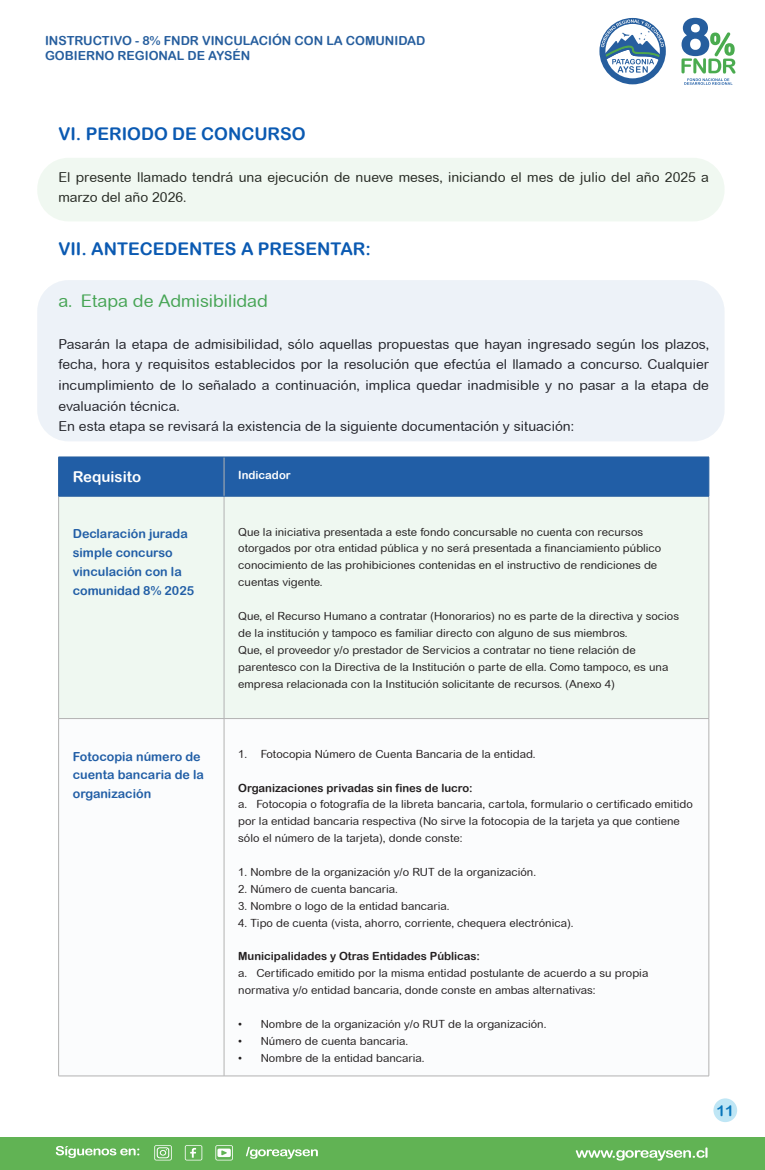
<style>
.page{position:relative;width:765px;height:1170px;background:#fff}
.page>*{position:absolute;margin:0;border:0;box-sizing:border-box;transform-origin:0 0}
.t1{font:17.5px "Arial Rounded MT Bold";color:#0b5ab2}
.t2{font:17.5px "Arial Rounded MT";color:#4aab4f}
.t3{font:15px "Arial Rounded MT Bold";color:#fff}
.t4{font:15px "Arial Rounded MT Bold";color:#0675bb}
.t5{font:13.75px/20.6px "Arial Rounded MT";color:#231f20}
.t6{font:12.5px/18.8px "Arial Rounded MT Bold";color:#215ea6}
.t7{font:12.5px/15px "Arial Rounded MT Bold";color:#265e9e}
.t8{font:11.25px/16.9px "Arial Rounded MT";color:#231f20}
.t9{font:11.25px "Arial Rounded MT Bold";color:#231f20}
.t10{font:11.25px "Arial Rounded MT Bold";color:#fff}
</style>
<div class="page">
<div style="left:713px;top:1098px;width:24px;height:23px;background:#bfe6f5;border-radius:50%"></div>
<svg style="left:681px;top:17px;width:55px;height:68px"></svg>
<svg style="left:599px;top:18px;width:67px;height:66px"></svg>
<div style="left:0;top:1137px;width:765px;height:32px;background:#61b354"></div>
<svg style="left:246px;top:1146px;width:72px;height:12px"></svg>
<svg style="left:185px;top:1145px;width:17px;height:15px"></svg>
<svg style="left:154px;top:1145px;width:18px;height:15px"></svg>
<svg style="left:215px;top:1145px;width:18px;height:15px"></svg>
<svg style="left:56px;top:1146px;width:83px;height:11px"></svg>
<svg style="left:576px;top:1147px;width:132px;height:13px"></svg>
<div style="left:59px;top:457px;width:650px;height:39px;background:#215ea6"></div>
<div style="left:59px;top:497px;width:650px;height:221px;background:#eff8f1"></div>
<svg style="left:59px;top:719px;width:650px;height:356px"></svg>
<hr style="left:224px;top:457px;width:1px;height:39px;background:#b2b2b2">
<hr style="left:58px;top:496px;width:1px;height:222px;background:#b2b2b2">
<hr style="left:224px;top:496px;width:1px;height:222px;background:#b2b2b2">
<hr style="left:709px;top:496px;width:1px;height:222px;background:#b2b2b2">
<hr style="left:58px;top:718px;width:166px;height:1px;background:#b2b2b2">
<hr style="left:58px;top:718px;width:1px;height:357px;background:#b2b2b2">
<hr style="left:224px;top:718px;width:485px;height:1px;background:#b2b2b2">
<hr style="left:224px;top:718px;width:1px;height:357px;background:#b2b2b2">
<hr style="left:709px;top:718px;width:1px;height:357px;background:#b2b2b2">
<hr style="left:58px;top:1075px;width:166px;height:1px;background:#b2b2b2">
<hr style="left:224px;top:1075px;width:485px;height:1px;background:#b2b2b2">
<hr style="left:58px;top:456px;width:166px;height:1px;background:#265e9e">
<hr style="left:58px;top:457px;width:1px;height:39px;background:#265e9e">
<hr style="left:224px;top:456px;width:485px;height:1px;background:#265e9e">
<hr style="left:709px;top:457px;width:1px;height:39px;background:#265e9e">
<hr style="left:58px;top:496px;width:166px;height:1px;background:#265e9e">
<hr style="left:224px;top:496px;width:485px;height:1px;background:#265e9e">
<div style="left:37px;top:158px;width:688px;height:63px;background:#f0f8f1;border-radius:31px"></div>
<div style="left:37px;top:280px;width:688px;height:161px;background:#edf2f8;border-radius:31px"></div>
<p class="t7" style="left:45px;top:33px;width:382px">INSTRUCTIVO - 8% FNDR VINCULACIÓN CON LA COMUNIDAD<br>GOBIERNO REGIONAL DE AYSÉN</p>
<p class="t1" style="left:58px;top:124px;width:249px">VI. PERIODO DE CONCURSO</p>
<p class="t5" style="left:58px;top:166px;width:652px">El presente llamado tendrá una ejecución de nueve meses, iniciando el mes de julio del año 2025 a marzo del año 2026.</p>
<p class="t1" style="left:58px;top:238px;width:314px">VII. ANTECEDENTES A PRESENTAR:</p>
<p class="t2" style="left:58px;top:291px;width:211px">a. Etapa de Admisibilidad</p>
<p class="t5" style="left:58px;top:333px;width:652px;text-align:justify">Pasarán la etapa de admisibilidad, sólo aquellas propuestas que hayan ingresado según los plazos, fecha, hora y requisitos establecidos por la resolución que efectúa el llamado a concurso. Cualquier incumplimiento de lo señalado a continuación, implica quedar inadmisible y no pasar a la etapa de evaluación técnica.</p>
<p class="t5" style="left:58px;top:416px;width:517px">En esta etapa se revisará la existencia de la siguiente documentación y situación:</p>
<p class="t3" style="left:73px;top:468px;width:70px">Requisito</p>
<p class="t10" style="left:238px;top:468px;width:54px">Indicador</p>
<p class="t6" style="left:73px;top:524px;width:123px">Declaración jurada simple concurso vinculación con la comunidad 8% 2025</p>
<p class="t8" style="left:238px;top:523px;width:425px">Que la iniciativa presentada a este fondo concursable no cuenta con recursos otorgados por otra entidad pública y no será presentada a financiamiento público conocimiento de las prohibiciones contenidas en el instructivo de rendiciones de cuentas vigente.</p>
<p class="t8" style="left:238px;top:607px;width:442px">Que, el Recurso Humano a contratar (Honorarios) no es parte de la directiva y socios de la institución y tampoco es familiar directo con alguno de sus miembros.</p>
<p class="t8" style="left:238px;top:641px;width:432px">Que, el proveedor y/o prestador de Servicios a contratar no tiene relación de parentesco con la Directiva de la Institución o parte de ella. Como tampoco, es una empresa relacionada con la Institución solicitante de recursos. (Anexo 4)</p>
<p class="t6" style="left:73px;top:746px;width:133px">Fotocopia número de cuenta bancaria de la organización</p>
<p class="t8" style="left:238px;top:745px;width:299px">1. Fotocopia Número de Cuenta Bancaria de la entidad.</p>
<p class="t9" style="left:238px;top:780px;width:236px">Organizaciones privadas sin fines de lucro:</p>
<p class="t8" style="left:238px;top:796px;width:456px">a. Fotocopia o fotografía de la libreta bancaria, cartola, formulario o certificado emitido por la entidad bancaria respectiva (No sirve la fotocopia de la tarjeta ya que contiene sólo el número de la tarjeta), donde conste:</p>
<p class="t8" style="left:238px;top:863px;width:299px">1. Nombre de la organización y/o RUT de la organización.</p>
<p class="t8" style="left:238px;top:880px;width:161px">2. Número de cuenta bancaria.</p>
<p class="t8" style="left:238px;top:897px;width:213px">3. Nombre o logo de la entidad bancaria.</p>
<p class="t8" style="left:238px;top:914px;width:337px">4. Tipo de cuenta (vista, ahorro, corriente, chequera electrónica).</p>
<p class="t9" style="left:238px;top:949px;width:243px">Municipalidades y Otras Entidades Públicas:</p>
<p class="t8" style="left:238px;top:964px;width:412px">a. Certificado emitido por la misma entidad postulante de acuerdo a su propia normativa y/o entidad bancaria, donde conste en ambas alternativas:</p>
<p class="t8" style="left:238px;top:1015px;width:310px">• Nombre de la organización y/o RUT de la organización.</p>
<p class="t8" style="left:238px;top:1032px;width:171px">• Número de cuenta bancaria.</p>
<p class="t8" style="left:238px;top:1049px;width:188px">• Nombre de la entidad bancaria.</p>
<h2 class="t4" style="left:716px;top:1101px;width:19px">11</h2>
</div>
